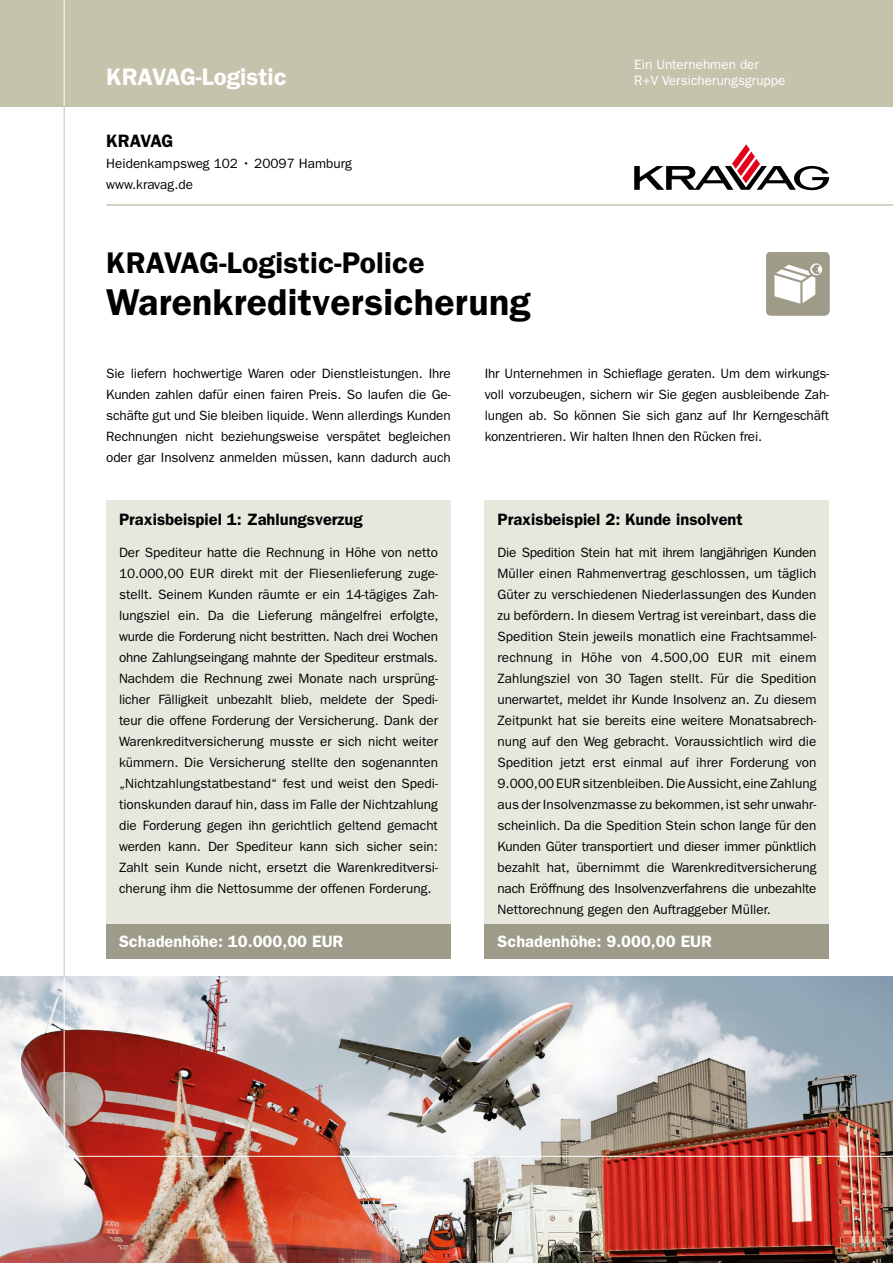
<style>
.page{position:relative;width:893px;height:1263px;background:#fff}
.page>*{position:absolute;margin:0;border:0;box-sizing:border-box;transform-origin:0 0}
.t1{font:600 37.5px "Franklin Gothic";letter-spacing:.005em;color:#000}
.t2{font:600 30px "Franklin Gothic";letter-spacing:.005em;color:#000}
.t3{font:600 24px "ITC Franklin Gothic Std";color:#fff}
.t4{font:600 18px "ITC Franklin Gothic Std";letter-spacing:-.015em;color:#000}
.t5{font:600 16.5px "ITC Franklin Gothic Std";color:#000}
.t6{font:600 16.5px "ITC Franklin Gothic Std";color:#fff}
.t7{font:13.5px/21px "ITC Franklin Gothic Std";color:#000;text-align:justify}
.t8{font:13.5px/16.5px "ITC Franklin Gothic Std";color:#fff}
</style>
<div class="page">
<div style="left:0;top:0;width:893px;height:106px;background:#c6c3ad"></div>
<img style="left:0;top:977px;width:893px;height:286px">
<hr style="left:64px;top:0;width:1px;height:106px;background:#fff">
<svg style="left:634px;top:144px;width:195px;height:46px"></svg>
<hr style="left:64px;top:106px;width:1px;height:871px;background:#c6c3ad">
<div style="left:766px;top:252px;width:63px;height:63px;background:#9e9b89;border-radius:5px"></div>
<div style="left:766px;top:252px;width:63px;height:63px;border:1px solid #9e9b89;border-radius:5px"></div>
<div style="left:808px;top:261px;width:16px;height:16px;border:2px solid #9e9b89;border-radius:50%"></div>
<svg style="left:774px;top:261px;width:46px;height:43px"></svg>
<hr style="left:64px;top:1156px;width:829px;height:1px;background:#fff">
<hr style="left:64px;top:977px;width:1px;height:180px;background:#fff">
<div style="left:106px;top:500px;width:345px;height:447px;background:#e8e7de"></div>
<div style="left:485px;top:500px;width:344px;height:447px;background:#e8e7de"></div>
<div style="left:106px;top:924px;width:345px;height:34px;background:#9d9b89"></div>
<div style="left:485px;top:924px;width:344px;height:34px;background:#9d9b89"></div>
<hr style="left:106px;top:204px;width:787px;height:2px;background:#c6c3ad">
<h3 class="t3" style="left:106px;top:63px;width:182px">KRAVAG-Logistic</h3>
<h3 class="t4" style="left:106px;top:130px;width:69px">KRAVAG</h3>
<p class="t7" style="left:106px;top:153px;width:247px">Heidenkampsweg 102 • 20097 Hamburg www.kravag.de</p>
<h2 class="t2" style="left:106px;top:245px;width:320px">KRAVAG-Logistic-Police</h2>
<h1 class="t1" style="left:106px;top:280px;width:426px">Warenkreditversicherung</h1>
<p class="t8" style="left:634px;top:56px;width:153px">Ein Unternehmen der<br>R+V Versicherungsgruppe</p>
<p class="t7" style="left:106px;top:363px;width:346px">Sie liefern hochwertige Waren oder Dienstleistungen. Ihre Kunden zahlen dafür einen fairen Preis. So laufen die Ge&shy;schäfte gut und Sie bleiben liquide. Wenn allerdings Kunden Rechnungen nicht beziehungsweise verspätet begleichen oder gar Insolvenz anmelden müssen, kann dadurch auch</p>
<p class="t7" style="left:485px;top:363px;width:346px">Ihr Unternehmen in Schieflage geraten. Um dem wirkungs&shy;voll vorzubeugen, sichern wir Sie gegen ausbleibende Zah&shy;lungen ab. So können Sie sich ganz auf Ihr Kerngeschäft konzentrieren. Wir halten Ihnen den Rücken frei.</p>
<p class="t5" style="left:119px;top:510px;width:245px">Praxisbeispiel 1: Zahlungsverzug</p>
<p class="t7" style="left:119px;top:542px;width:321px">Der Spediteur hatte die Rechnung in Höhe von netto 10.000,00 EUR direkt mit der Fliesenlieferung zuge&shy;stellt. Seinem Kunden räumte er ein 14-tägiges Zah&shy;lungsziel ein. Da die Lieferung mängelfrei erfolgte, wurde die Forderung nicht bestritten. Nach drei Wochen ohne Zahlungseingang mahnte der Spediteur erstmals.<br>Nachdem die Rechnung zwei Monate nach ursprüng&shy;licher Fälligkeit unbezahlt blieb, meldete der Spedi&shy;teur die offene Forderung der Versicherung. Dank der Warenkreditversicherung musste er sich nicht weiter kümmern. Die Versicherung stellte den sogenannten „Nichtzahlungstatbestand“ fest und weist den Spedi&shy;tionskunden darauf hin, dass im Falle der Nichtzahlung die Forderung gegen ihn gerichtlich geltend gemacht werden kann. Der Spediteur kann sich sicher sein:<br>Zahlt sein Kunde nicht, ersetzt die Warenkreditversi&shy;cherung ihm die Nettosumme der offenen Forderung.</p>
<p class="t5" style="left:497px;top:510px;width:247px">Praxisbeispiel 2: Kunde insolvent</p>
<p class="t7" style="left:497px;top:542px;width:320px">Die Spedition Stein hat mit ihrem langjährigen Kunden Müller einen Rahmenvertrag geschlossen, um täglich Güter zu verschiedenen Niederlassungen des Kunden zu befördern. In diesem Vertrag ist vereinbart, dass die Spedition Stein jeweils monatlich eine Frachtsammel&shy;rechnung in Höhe von 4.500,00 EUR mit einem Zahlungsziel von 30 Tagen stellt. Für die Spedition unerwartet, meldet ihr Kunde Insolvenz an. Zu diesem Zeitpunkt hat sie bereits eine weitere Monatsabrech&shy;nung auf den Weg gebracht. Voraussichtlich wird die Spedition jetzt erst einmal auf ihrer Forderung von 9.000,00 EUR sitzenbleiben. Die Aussicht, eine Zahlung aus der Insolvenzmasse zu bekommen, ist sehr unwahr&shy;scheinlich. Da die Spedition Stein schon lange für den Kunden Güter transportiert und dieser immer pünktlich bezahlt hat, übernimmt die Warenkreditversicherung nach Eröffnung des Insolvenzverfahrens die unbezahlte Nettorechnung gegen den Auftraggeber Müller.</p>
<p class="t6" style="left:119px;top:931px;width:226px">Schadenhöhe: 10.000,00 EUR</p>
<p class="t6" style="left:497px;top:931px;width:216px">Schadenhöhe: 9.000,00 EUR</p>
</div>
